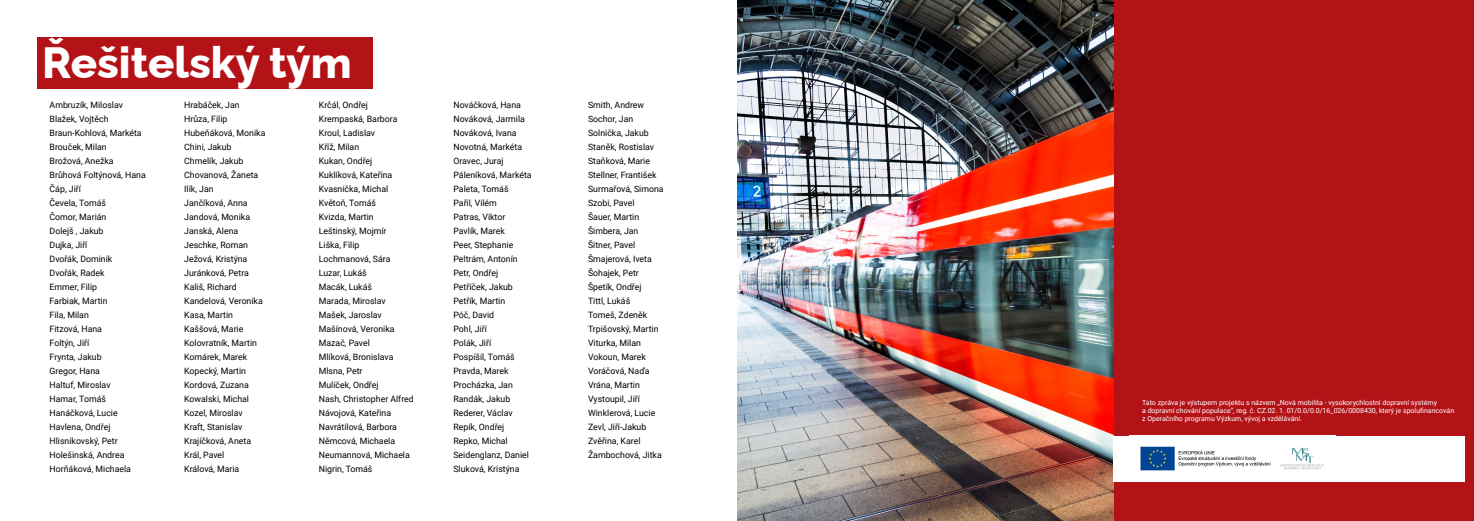
<style>
.page{position:relative;width:1474px;height:521px;background:#fff}
.page>*{position:absolute;margin:0;border:0;box-sizing:border-box;transform-origin:0 0}
.t1{font:100 43.75px "Raleway";color:#fff}
.t2{font:8.75px/14px "Roboto";color:#000}
.t3{font:7px/8.4px "Roboto";color:#fff}
</style>
<div class="page">
<div style="left:37px;top:37px;width:336px;height:52px;background:#b31217"></div>
<div style="left:1113px;top:0;width:360px;height:521px;background:#b31217"></div>
<img style="left:737px;top:0;width:376px;height:521px">
<div style="left:1113px;top:436px;width:351px;height:45px;background:#fff"></div>
<img style="left:1140px;top:446px;width:185px;height:25px">
<h1 class="t1" style="left:42px;top:28px;width:311px">Řešitelský tým</h1>
<p class="t2" style="left:50px;top:98px;width:98px">Ambruzík, Miloslav<br>Blažek, Vojtěch<br>Braun-Kohlová, Markéta<br>Brouček, Milan<br>Brožová, Anežka<br>Brůhová Foltýnová, Hana<br>Čáp, Jiří<br>Čevela, Tomáš<br>Čomor, Marián<br>Dolejš , Jakub<br>Dujka, Jiří<br>Dvořák, Dominik<br>Dvořák, Radek<br>Emmer, Filip<br>Farbiak, Martin<br>Fila, Milan<br>Fitzová, Hana<br>Foltýn, Jiří<br>Frynta, Jakub<br>Gregor, Hana<br>Haltuf, Miroslav<br>Hamar, Tomáš<br>Hanáčková, Lucie<br>Havlena, Ondřej<br>Hlisnikovský, Petr<br>Holešinská, Andrea<br>Horňáková, Michaela</p>
<p class="t2" style="left:184px;top:98px;width:83px">Hrabáček, Jan<br>Hrůza, Filip<br>Hubeňáková, Monika<br>Chini, Jakub<br>Chmelík, Jakub<br>Chovanová, Žaneta<br>Ilík, Jan<br>Jančíková, Anna<br>Jandová, Monika<br>Janská, Alena<br>Jeschke, Roman<br>Ježová, Kristýna<br>Juránková, Petra<br>Kališ, Richard<br>Kandelová, Veronika<br>Kasa, Martin<br>Kaššová, Marie<br>Kolovratník, Martin<br>Komárek, Marek<br>Kopecký, Martin<br>Kordová, Zuzana<br>Kowalski, Michal<br>Kozel, Miroslav<br>Kraft, Stanislav<br>Krajíčková, Aneta<br>Král, Pavel<br>Králová, Maria</p>
<p class="t2" style="left:319px;top:98px;width:96px">Krčál, Ondřej<br>Krempaská, Barbora<br>Kroul, Ladislav<br>Kříž, Milan<br>Kukan, Ondřej<br>Kuklíková, Kateřina<br>Kvasnička, Michal<br>Květoň, Tomáš<br>Kvizda, Martin<br>Leštinský, Mojmír<br>Liška, Filip<br>Lochmanová, Sára<br>Luzar, Lukáš<br>Macák, Lukáš<br>Marada, Miroslav<br>Mašek, Jaroslav<br>Mašínová, Veronika<br>Mazač, Pavel<br>Mlíková, Bronislava<br>Mlsna, Petr<br>Mulíček, Ondřej<br>Nash, Christopher Alfred<br>Návojová, Kateřina<br>Navrátilová, Barbora<br>Němcová, Michaela<br>Neumannová, Michaela<br>Nigrin, Tomáš</p>
<p class="t2" style="left:453px;top:98px;width:80px">Nováčková, Hana<br>Nováková, Jarmila<br>Nováková, Ivana<br>Novotná, Markéta<br>Oravec, Juraj<br>Páleníková, Markéta<br>Paleta, Tomáš<br>Pařil, Vilém<br>Patras, Viktor<br>Pavlík, Marek<br>Peer, Stephanie<br>Peltrám, Antonín<br>Petr, Ondřej<br>Petříček, Jakub<br>Petřík, Martin<br>Póč, David<br>Pohl, Jiří<br>Polák, Jiří<br>Pospíšil, Tomáš<br>Pravda, Marek<br>Procházka, Jan<br>Randák, Jakub<br>Rederer, Václav<br>Repík, Ondřej<br>Repko, Michal<br>Seidenglanz, Daniel<br>Sluková, Kristýna</p>
<p class="t2" style="left:588px;top:98px;width:77px">Smith, Andrew<br>Sochor, Jan<br>Solnička, Jakub<br>Staněk, Rostislav<br>Staňková, Marie<br>Stellner, František<br>Surmařová, Simona<br>Szobi, Pavel<br>Šauer, Martin<br>Šimbera, Jan<br>Šitner, Pavel<br>Šmajerová, Iveta<br>Šohajek, Petr<br>Špetík, Ondřej<br>Tittl, Lukáš<br>Tomeš, Zdeněk<br>Trpišovský, Martin<br>Viturka, Milan<br>Vokoun, Marek<br>Voráčová, Naďa<br>Vrána, Martin<br>Vystoupil, Jiří<br>Winklerová, Lucie<br>Zevl, Jiří-Jakub<br>Zvěřina, Karel<br>Žambochová, Jitka</p>
<p class="t3" style="left:1142px;top:398px;width:313px">Tato zpráva je výstupem projektu s názvem „Nová mobilita - vysokorychlostní dopravní systémy<br>a dopravní chování populace“, reg. č. CZ.02. 1. 01/0.0/0.0/16_026/0008430, který je spolufinancován z Operačního programu Výzkum, vývoj a vzdělávání.</p>
</div>
